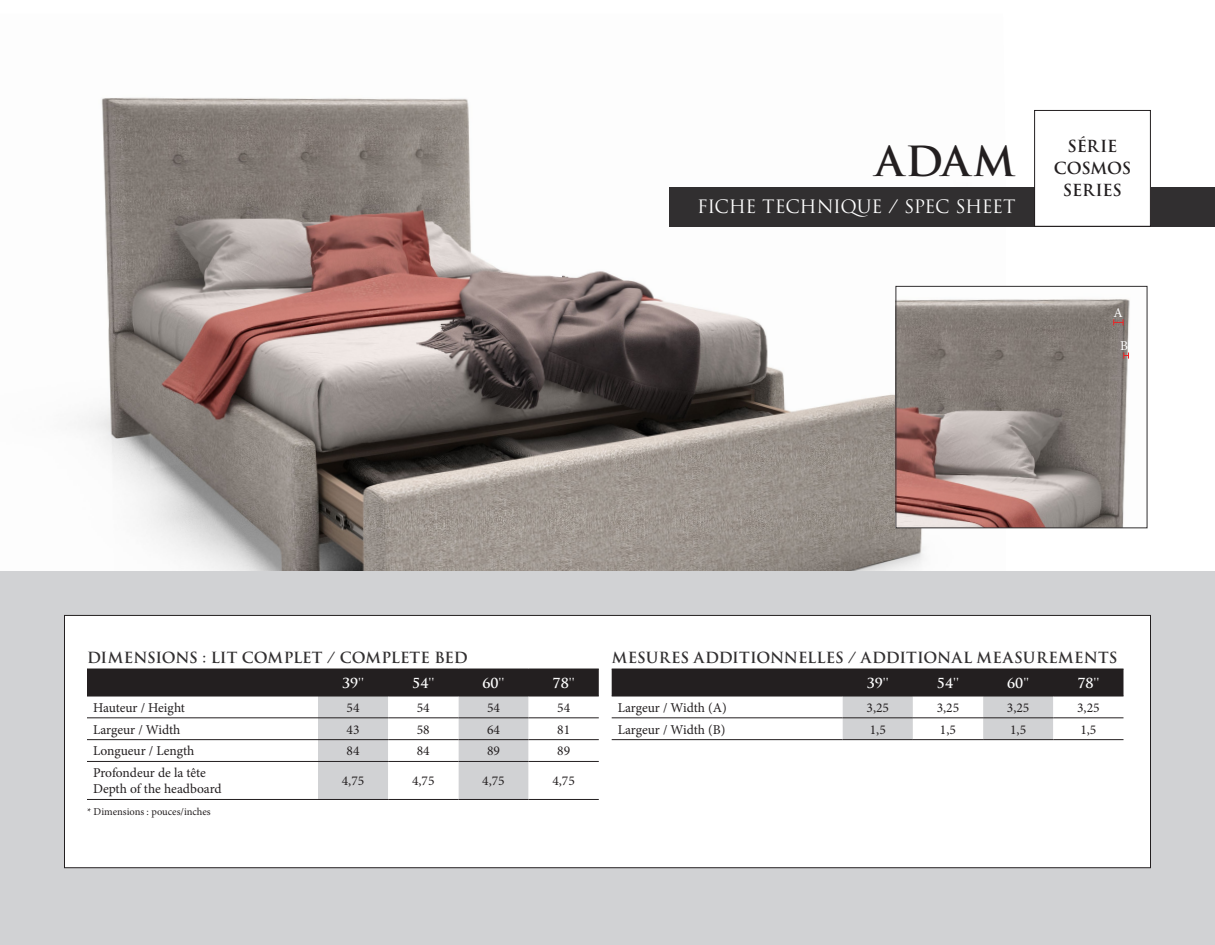
<style>
.page{position:relative;width:1215px;height:945px;background:#fff}
.page>*{position:absolute;margin:0;border:0;box-sizing:border-box;transform-origin:0 0}
.t1{font:700 40.5px "Trajan Pro";color:#231f20}
.t2{font:18px "Trajan Pro";letter-spacing:-.025em;color:#fff}
.t3{font:700 16.2px "Trajan Pro";letter-spacing:-.015em;color:#231f20}
.t4{font:700 15px "Trajan Pro";letter-spacing:.005em;color:#312f30}
.t5{font:13.5px/16.2px "Minion Pro";color:#231f20}
.t6{font:700 13.5px "Trajan Pro";color:#fff}
.t7{font:13.5px "Minion Pro";color:#fff}
.t8{font:10.5px "Minion Pro";color:#231f20}
</style>
<div class="page">
<img style="left:0;top:97px;width:1006px;height:475px">
<div style="left:0;top:572px;width:1215px;height:373px;background:#d1d2d4"></div>
<div style="left:64px;top:615px;width:1086px;height:253px;background:#fff"></div>
<svg style="left:87px;top:670px;width:512px;height:129px"></svg>
<hr style="left:87px;top:669px;width:231px;height:1px;background:#231f20">
<hr style="left:318px;top:669px;width:70px;height:1px;background:#231f20">
<hr style="left:388px;top:669px;width:70px;height:1px;background:#231f20">
<hr style="left:458px;top:669px;width:71px;height:1px;background:#231f20">
<hr style="left:529px;top:669px;width:70px;height:1px;background:#231f20">
<hr style="left:87px;top:696px;width:231px;height:1px;background:#231f20">
<hr style="left:318px;top:696px;width:70px;height:1px;background:#231f20">
<hr style="left:388px;top:696px;width:70px;height:1px;background:#231f20">
<hr style="left:458px;top:696px;width:71px;height:1px;background:#231f20">
<hr style="left:529px;top:696px;width:70px;height:1px;background:#231f20">
<hr style="left:87px;top:717px;width:231px;height:1px;background:#231f20">
<hr style="left:318px;top:717px;width:70px;height:1px;background:#231f20">
<hr style="left:388px;top:717px;width:70px;height:1px;background:#231f20">
<hr style="left:458px;top:717px;width:71px;height:1px;background:#231f20">
<hr style="left:529px;top:717px;width:70px;height:1px;background:#231f20">
<hr style="left:87px;top:739px;width:231px;height:1px;background:#231f20">
<hr style="left:318px;top:739px;width:70px;height:1px;background:#231f20">
<hr style="left:388px;top:739px;width:70px;height:1px;background:#231f20">
<hr style="left:458px;top:739px;width:71px;height:1px;background:#231f20">
<hr style="left:529px;top:739px;width:70px;height:1px;background:#231f20">
<hr style="left:87px;top:761px;width:231px;height:1px;background:#231f20">
<hr style="left:87px;top:799px;width:231px;height:1px;background:#231f20">
<hr style="left:318px;top:761px;width:70px;height:1px;background:#231f20">
<hr style="left:318px;top:799px;width:70px;height:1px;background:#231f20">
<hr style="left:388px;top:761px;width:70px;height:1px;background:#231f20">
<hr style="left:388px;top:799px;width:70px;height:1px;background:#231f20">
<hr style="left:458px;top:761px;width:71px;height:1px;background:#231f20">
<hr style="left:458px;top:799px;width:71px;height:1px;background:#231f20">
<hr style="left:529px;top:761px;width:70px;height:1px;background:#231f20">
<hr style="left:529px;top:799px;width:70px;height:1px;background:#231f20">
<svg style="left:612px;top:670px;width:512px;height:69px"></svg>
<hr style="left:612px;top:669px;width:231px;height:1px;background:#231f20">
<hr style="left:843px;top:669px;width:70px;height:1px;background:#231f20">
<hr style="left:913px;top:669px;width:70px;height:1px;background:#231f20">
<hr style="left:983px;top:669px;width:70px;height:1px;background:#231f20">
<hr style="left:1053px;top:669px;width:71px;height:1px;background:#231f20">
<hr style="left:612px;top:696px;width:231px;height:1px;background:#231f20">
<hr style="left:843px;top:696px;width:70px;height:1px;background:#231f20">
<hr style="left:913px;top:696px;width:70px;height:1px;background:#231f20">
<hr style="left:983px;top:696px;width:70px;height:1px;background:#231f20">
<hr style="left:1053px;top:696px;width:71px;height:1px;background:#231f20">
<hr style="left:612px;top:717px;width:231px;height:1px;background:#231f20">
<hr style="left:843px;top:717px;width:70px;height:1px;background:#231f20">
<hr style="left:913px;top:717px;width:70px;height:1px;background:#231f20">
<hr style="left:983px;top:717px;width:70px;height:1px;background:#231f20">
<hr style="left:1053px;top:717px;width:71px;height:1px;background:#231f20">
<hr style="left:612px;top:739px;width:231px;height:1px;background:#231f20">
<hr style="left:843px;top:739px;width:70px;height:1px;background:#231f20">
<hr style="left:913px;top:739px;width:70px;height:1px;background:#231f20">
<hr style="left:983px;top:739px;width:70px;height:1px;background:#231f20">
<hr style="left:1053px;top:739px;width:71px;height:1px;background:#231f20">
<img style="left:898px;top:288px;width:232px;height:238px">
<div style="left:896px;top:286px;width:251px;height:242px;border:1px solid #312f30"></div>
<div style="left:669px;top:187px;width:546px;height:40px;background:#312f30"></div>
<div style="left:1035px;top:110px;width:115px;height:116px;background:#fff"></div>
<div style="left:1034px;top:110px;width:117px;height:117px;border:1px solid #231f20"></div>
<svg style="left:1113px;top:319px;width:11px;height:7px"></svg>
<svg style="left:1123px;top:353px;width:6px;height:6px"></svg>
<p class="t1" style="left:875px;top:136px;width:141px">ADAM</p>
<p class="t2" style="left:697px;top:195px;width:320px">FICHE TECHNIQUE / SPEC SHEET</p>
<p class="t3" style="left:1068px;top:137px;width:51px">SÉRIE</p>
<p class="t3" style="left:1054px;top:158px;width:79px">COSMOS</p>
<p class="t3" style="left:1063px;top:180px;width:61px">SERIES</p>
<p class="t7" style="left:1113px;top:303px;width:11px">A</p>
<p class="t7" style="left:1120px;top:337px;width:9px">B</p>
<p class="t4" style="left:87px;top:648px;width:382px">DIMENSIONS : LIT COMPLET / COMPLETE BED</p>
<p class="t6" style="left:342px;top:674px;width:24px">39''</p>
<p class="t6" style="left:412px;top:674px;width:24px">54''</p>
<p class="t6" style="left:482px;top:674px;width:24px">60''</p>
<p class="t6" style="left:553px;top:674px;width:24px">78''</p>
<p class="t5" style="left:93px;top:699px;width:94px">Hauteur / Height</p>
<p class="t5" style="left:347px;top:699px;width:14px">54</p>
<p class="t5" style="left:417px;top:699px;width:14px">54</p>
<p class="t5" style="left:487px;top:699px;width:14px">54</p>
<p class="t5" style="left:557px;top:699px;width:14px">54</p>
<p class="t5" style="left:93px;top:721px;width:89px">Largeur / Width</p>
<p class="t5" style="left:347px;top:721px;width:14px">43</p>
<p class="t5" style="left:417px;top:721px;width:14px">58</p>
<p class="t5" style="left:487px;top:721px;width:14px">64</p>
<p class="t5" style="left:557px;top:721px;width:14px">81</p>
<p class="t5" style="left:93px;top:743px;width:103px">Longueur / Length</p>
<p class="t5" style="left:347px;top:743px;width:14px">84</p>
<p class="t5" style="left:417px;top:743px;width:14px">84</p>
<p class="t5" style="left:487px;top:743px;width:14px">89</p>
<p class="t5" style="left:557px;top:743px;width:14px">89</p>
<p class="t5" style="left:93px;top:765px;width:130px">Profondeur de la tête<br>Depth of the headboard</p>
<p class="t5" style="left:342px;top:773px;width:24px">4,75</p>
<p class="t5" style="left:412px;top:773px;width:24px">4,75</p>
<p class="t5" style="left:482px;top:773px;width:24px">4,75</p>
<p class="t5" style="left:552px;top:773px;width:24px">4,75</p>
<p class="t8" style="left:87px;top:805px;width:125px">* Dimensions : pouces/inches</p>
<p class="t4" style="left:612px;top:648px;width:507px">MESURES ADDITIONNELLES / ADDITIONAL MEASUREMENTS</p>
<p class="t6" style="left:867px;top:674px;width:24px">39''</p>
<p class="t6" style="left:937px;top:674px;width:24px">54''</p>
<p class="t6" style="left:1007px;top:674px;width:24px">60''</p>
<p class="t6" style="left:1077px;top:674px;width:24px">78''</p>
<p class="t5" style="left:618px;top:699px;width:111px">Largeur / Width (A)</p>
<p class="t5" style="left:867px;top:699px;width:24px">3,25</p>
<p class="t5" style="left:937px;top:699px;width:24px">3,25</p>
<p class="t5" style="left:1007px;top:699px;width:24px">3,25</p>
<p class="t5" style="left:1077px;top:699px;width:24px">3,25</p>
<p class="t5" style="left:618px;top:721px;width:109px">Largeur / Width (B)</p>
<p class="t5" style="left:870px;top:721px;width:18px">1,5</p>
<p class="t5" style="left:940px;top:721px;width:18px">1,5</p>
<p class="t5" style="left:1010px;top:721px;width:18px">1,5</p>
<p class="t5" style="left:1080px;top:721px;width:18px">1,5</p>
</div>
